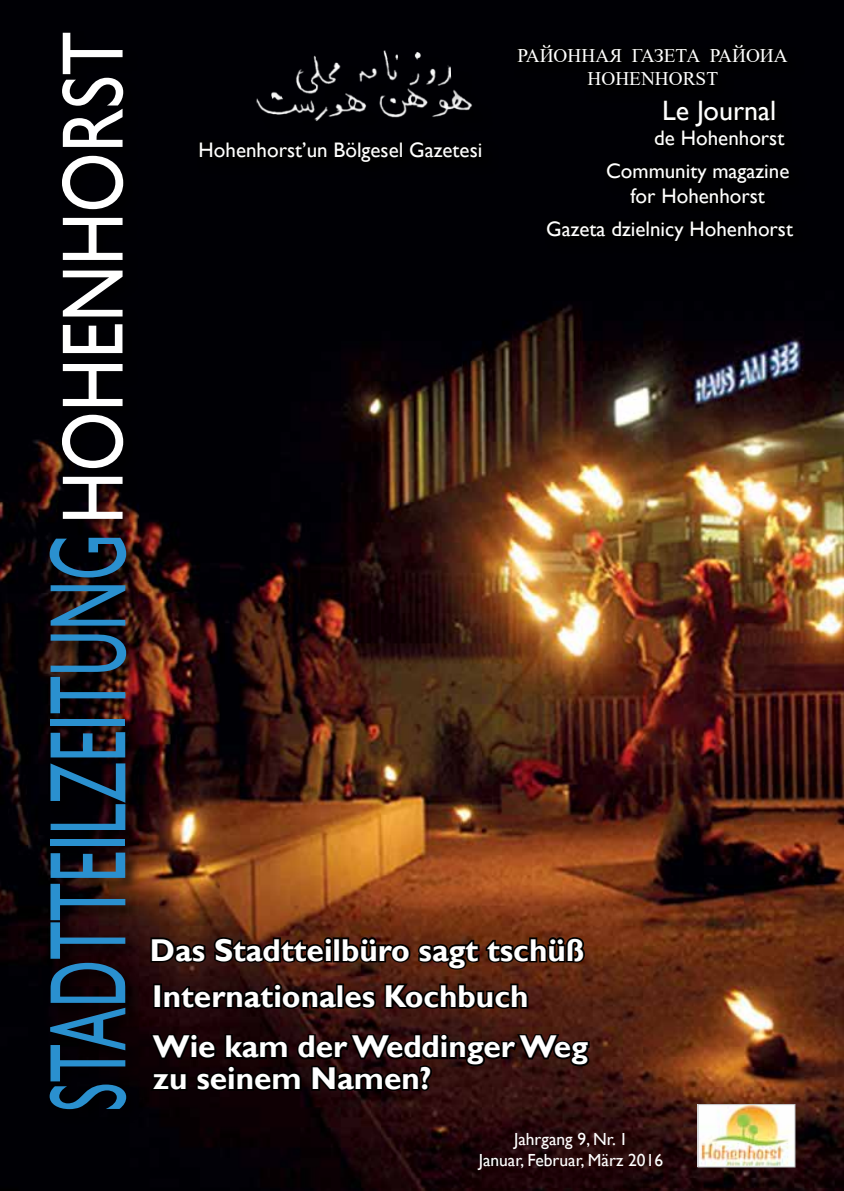
<style>
.page{position:relative;width:844px;height:1191px;background:#fff}
.page>*{position:absolute;margin:0;border:0;box-sizing:border-box;transform-origin:0 0}
.t1{font:109.55px "Gill Sans";color:#2a90cf;scale:.58 1}
.t2{font:87.5px "Gill Sans";color:#fff;scale:.83 1}
.t3{font:700 31.5px/31.5px "Gill Sans";color:#fff}
.t4{font:28px "Gill Sans";color:#fff}
.t5{font:21px/25.2px "Gill Sans";color:#fff;text-align:center}
.t6{font:19.25px/23.1px "Times New Roman";color:#fff;text-align:center}
.t7{font:17.5px/21px "Gill Sans";color:#fff;text-align:center}
</style>
<div class="page">
<img style="left:0;top:0;width:843px;height:1191px">
<div style="left:60px;top:31px;width:80px;height:504px;background:#000"></div>
<div style="left:543px;top:217px;width:267px;height:41px;background:#000"></div>
<svg style="left:543px;top:216px;width:60px;height:1px"></svg>
<div style="left:514px;top:41px;width:291px;height:63px;background:#000"></div>
<div style="left:196px;top:138px;width:303px;height:41px;background:#000"></div>
<svg style="left:197px;top:137px;width:63px;height:1px"></svg>
<div style="left:603px;top:159px;width:203px;height:62px;background:#000"></div>
<svg style="left:602px;top:158px;width:49px;height:50px"></svg>
<div style="left:651px;top:97px;width:150px;height:66px;background:#000"></div>
<svg style="left:514px;top:40px;width:276px;height:110px"></svg>
<div style="left:260px;top:82px;width:233px;height:60px;background:#000"></div>
<img style="left:256px;top:74px;width:227px;height:51px">
<div style="left:299px;top:53px;width:172px;height:62px;background:#000;opacity:.75"></div>
<img style="left:287px;top:50px;width:164px;height:45px">
<img style="left:699px;top:1106px;width:94px;height:59px">
<div style="left:697px;top:1104px;width:98px;height:63px;border:1px solid #bcbec0"></div>
<div style="left:47px;top:535px;width:95px;height:590px;background:#000;opacity:.75"></div>
<div style="left:153px;top:983px;width:9px;height:25px;border:4px solid #000"></div>
<svg style="left:161px;top:980px;width:369px;height:33px"></svg>
<svg style="left:149px;top:934px;width:438px;height:38px"></svg>
<svg style="left:147px;top:1031px;width:447px;height:62px"></svg>
<h2 class="t2" style="left:42px;top:524px;width:595px;rotate:-90deg">HOHENHORST</h2>
<h1 class="t1" style="left:25px;top:1111px;width:998px;rotate:-90deg">STADTTEILZEITUNG</h1>
<p class="t5" style="left:198px;top:137px;width:285px">Hohenhorst’un Bölgesel Gazetesi</p>
<p class="t6" style="left:517px;top:44px;width:272px">РАЙОHHАЯ ГАЗЕТА РАЙОИА<br>HOHENHORST</p>
<h3 class="t4" style="left:662px;top:94px;width:115px">Le Journal</h3>
<p class="t5" style="left:654px;top:126px;width:132px">de Hohenhorst</p>
<p class="t5" style="left:606px;top:158px;width:185px">Community magazine for Hohenhorst</p>
<p class="t5" style="left:546px;top:216px;width:248px">Gazeta dzielnicy Hohenhorst</p>
<h3 class="t3" style="left:150px;top:935px;width:436px">Das Stadtteilbüro sagt tschüß</h3>
<h3 class="t3" style="left:152px;top:981px;width:377px">Internationales Kochbuch</h3>
<h3 class="t3" style="left:153px;top:1032px;width:437px">Wie kam der Weddinger Weg zu seinem Namen?</h3>
<p class="t7" style="left:478px;top:1128px;width:186px">Jahrgang 9, Nr. 1<br>Januar, Februar, März 2016</p>
</div>
